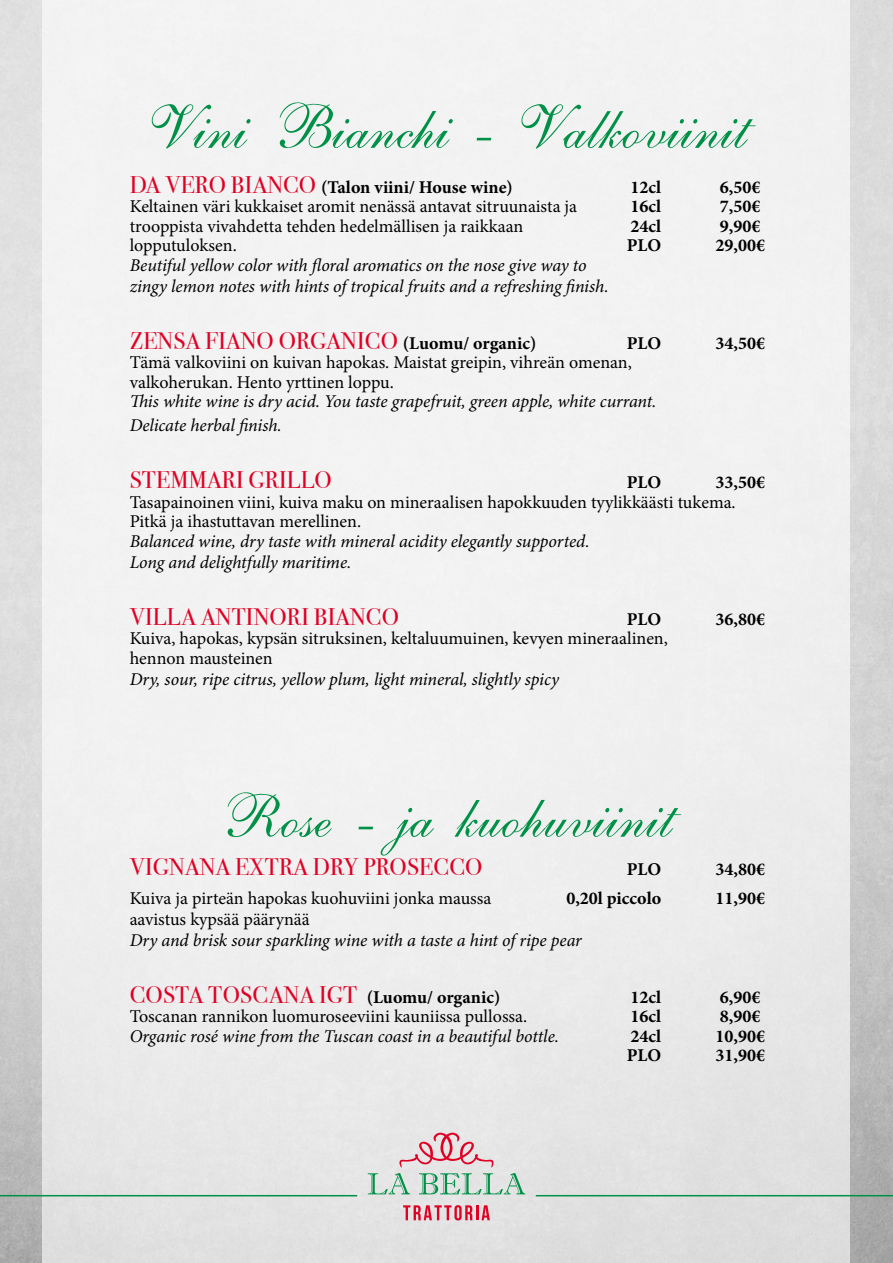
<style>
.page{position:relative;width:893px;height:1263px;background:#fff}
.page>*{position:absolute;margin:0;border:0;box-sizing:border-box;transform-origin:0 0}
.t1{font:60px "ALS Script";color:#009147}
.t2{font:24px "Bodoni Svty Two ITCTT Book";letter-spacing:.01em;color:#e00024}
.t3{font:18px/19.5px "Minion Pro";color:#000}
.t4{font:italic 18px/21px "Minion Pro";letter-spacing:-.01em;color:#000}
.t5{font:700 18px "Minion Pro";color:#000}
.s1{font-family:"Bodoni Svty Two ITCTT Book";font-weight:400;font-size:24px;color:#e00024}
.s2{font-family:"Minion Pro";font-weight:700;font-size:18px;color:#000}
</style>
<div class="page">
<img style="left:0;top:0;width:893px;height:1263px">
<div style="left:43px;top:0;width:807px;height:1263px;background:linear-gradient(to bottom,#f7f6f7,#e6e6e6)"></div>
<svg style="left:368px;top:1173px;width:42px;height:21px"></svg>
<svg style="left:419px;top:1173px;width:106px;height:21px;background:#aed0be"></svg>
<svg style="left:399px;top:1133px;width:95px;height:34px;background:#e4bcc2"></svg>
<svg style="left:403px;top:1205px;width:87px;height:15px"></svg>
<hr style="left:536px;top:1195px;width:357px;height:1px;background:#009147">
<hr style="left:0;top:1195px;width:357px;height:1px;background:#009147">
<h1 class="t1" style="left:146px;top:102px;width:603px">Vini Bianchi - Valkoviinit</h1>
<p class="t5" style="left:130px;top:174px;width:385px"><span class="s1">DA VERO BIANCO</span> (Talon viini/ House wine)</p>
<p class="t5" style="left:631px;top:174px;width:32px">12cl</p>
<p class="t5" style="left:720px;top:174px;width:42px">6,50€</p>
<p class="t3" style="left:130px;top:197px;width:449px">Keltainen väri kukkaiset aromit nenässä antavat sitruunaista ja</p>
<p class="t5" style="left:631px;top:194px;width:32px">16cl</p>
<p class="t5" style="left:720px;top:194px;width:42px">7,50€</p>
<p class="t3" style="left:130px;top:216px;width:395px">trooppista vivahdetta tehden hedelmällisen ja raikkaan</p>
<p class="t5" style="left:631px;top:213px;width:32px">24cl</p>
<p class="t5" style="left:720px;top:213px;width:42px">9,90€</p>
<p class="t3" style="left:130px;top:236px;width:109px">lopputuloksen.</p>
<p class="t5" style="left:627px;top:233px;width:36px">PLO</p>
<p class="t5" style="left:715px;top:233px;width:51px">29,00€</p>
<p class="t4" style="left:130px;top:255px;width:480px">Beutiful yellow color with floral aromatics on the nose give way to zingy lemon notes with hints of tropical fruits and a refreshing finish.</p>
<h2 class="t2" style="left:130px;top:326px;width:408px">ZENSA FIANO ORGANICO <span class="s2">(Luomu/ organic)</span></h2>
<p class="t5" style="left:627px;top:330px;width:36px">PLO</p>
<p class="t5" style="left:715px;top:330px;width:51px">34,50€</p>
<p class="t3" style="left:130px;top:353px;width:504px">Tämä valkoviini on kuivan hapokas. Maistat greipin, vihreän omenan, valkoherukan. Hento yrttinen loppu.</p>
<p class="t4" style="left:130px;top:390px;width:528px;line-height:24px">This white wine is dry acid. You taste grapefruit, green apple, white currant.<br>Delicate herbal finish.</p>
<h2 class="t2" style="left:130px;top:466px;width:203px">STEMMARI GRILLO</h2>
<p class="t5" style="left:627px;top:470px;width:36px">PLO</p>
<p class="t5" style="left:715px;top:470px;width:51px">33,50€</p>
<p class="t3" style="left:130px;top:492px;width:608px">Tasapainoinen viini, kuiva maku on mineraalisen hapokkuuden tyylikkäästi tukema.<br>Pitkä ja ihastuttavan merellinen.</p>
<p class="t4" style="left:130px;top:531px;width:461px">Balanced wine, dry taste with mineral acidity elegantly supported.<br>Long and delightfully maritime.</p>
<h2 class="t2" style="left:130px;top:602px;width:271px">VILLA ANTINORI BIANCO</h2>
<p class="t5" style="left:627px;top:606px;width:36px">PLO</p>
<p class="t5" style="left:715px;top:606px;width:51px">36,80€</p>
<p class="t3" style="left:130px;top:629px;width:540px">Kuiva, hapokas, kypsän sitruksinen, keltaluumuinen, kevyen mineraalinen, hennon mausteinen</p>
<p class="t4" style="left:130px;top:669px;width:431px">Dry, sour, ripe citrus, yellow plum, light mineral, slightly spicy</p>
<h1 class="t1" style="left:220px;top:791px;width:454px">Rose - ja kuohuviinit</h1>
<h2 class="t2" style="left:130px;top:853px;width:354px">VIGNANA EXTRA DRY PROSECCO</h2>
<p class="t5" style="left:627px;top:857px;width:36px">PLO</p>
<p class="t5" style="left:715px;top:857px;width:51px">34,80€</p>
<p class="t3" style="left:130px;top:888px;width:363px">Kuiva ja pirteän hapokas kuohuviini jonka maussa</p>
<p class="t5" style="left:566px;top:885px;width:96px">0,20l piccolo</p>
<p class="t5" style="left:715px;top:885px;width:51px">11,90€</p>
<p class="t3" style="left:130px;top:909px;width:182px">aavistus kypsää päärynää</p>
<p class="t4" style="left:130px;top:930px;width:454px">Dry and brisk sour sparkling wine with a taste a hint of ripe pear</p>
<h2 class="t2" style="left:130px;top:980px;width:372px">COSTA TOSCANA IGT <span class="s2">(Luomu/ organic)</span></h2>
<p class="t5" style="left:631px;top:984px;width:32px">12cl</p>
<p class="t5" style="left:720px;top:984px;width:42px">6,90€</p>
<p class="t3" style="left:130px;top:1007px;width:399px">Toscanan rannikon luomuroseeviini kauniissa pullossa.</p>
<p class="t5" style="left:631px;top:1004px;width:32px">16cl</p>
<p class="t5" style="left:720px;top:1004px;width:42px">8,90€</p>
<p class="t4" style="left:130px;top:1026px;width:431px">Organic rosé wine from the Tuscan coast in a beautiful bottle.</p>
<p class="t5" style="left:631px;top:1023px;width:32px">24cl</p>
<p class="t5" style="left:715px;top:1023px;width:51px">10,90€</p>
<p class="t5" style="left:627px;top:1043px;width:36px">PLO</p>
<p class="t5" style="left:715px;top:1043px;width:51px">31,90€</p>
</div>
